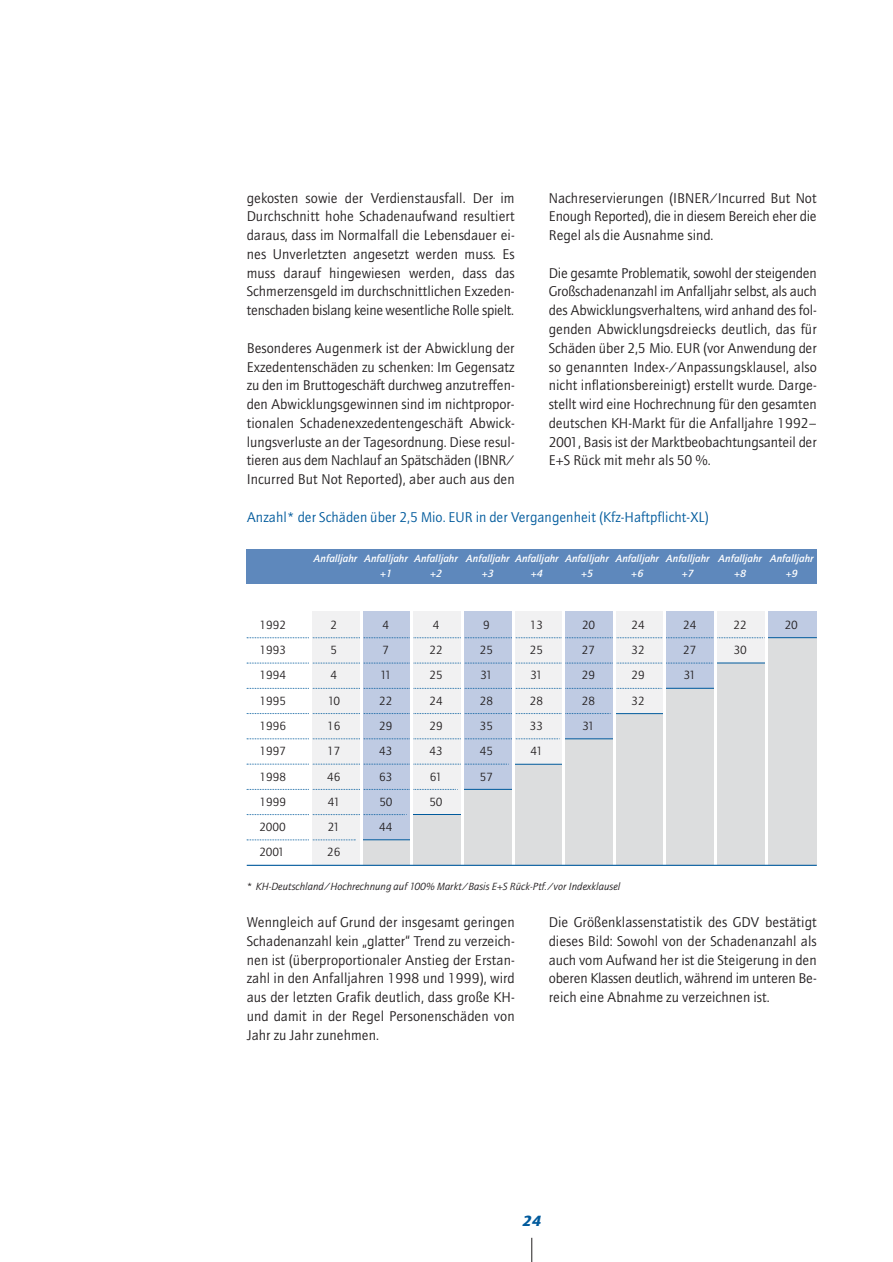
<style>
.page{position:relative;width:893px;height:1262px;background:#fff}
.page>*{position:absolute;margin:0;border:0;box-sizing:border-box;transform-origin:0 0}
.t1{font:italic 900 15px "AT Quay Sans";color:#005a9c}
.t2{font:14.25px/18.8px "AT Quay Sans";letter-spacing:-.005em;color:#231f20;text-align:justify}
.t3{font:14.25px "AT Quay Sans";color:#005a9c}
.t4{font:12px "AT Quay Sans";color:#231f20}
.t5{font:italic 500 10.5px/15px "AT Quay Sans";color:#fff}
.t6{font:italic 10.5px "AT Quay Sans";color:#231f20}
.s1{font-style:normal}
</style>
<div class="page">
<div style="left:310px;top:611px;width:506px;height:254px;background:#dcddde"></div>
<svg style="left:531px;top:1237px;width:1px;height:24px"></svg>
<div style="left:361px;top:611px;width:51px;height:229px;background:#bfcbe3"></div>
<div style="left:462px;top:611px;width:51px;height:178px;background:#bfcbe3"></div>
<div style="left:563px;top:611px;width:51px;height:127px;background:#bfcbe3"></div>
<div style="left:665px;top:611px;width:50px;height:77px;background:#bfcbe3"></div>
<div style="left:766px;top:611px;width:50px;height:27px;background:#bfcbe3"></div>
<div style="left:310px;top:611px;width:51px;height:254px;background:#f1f1f2"></div>
<div style="left:412px;top:611px;width:50px;height:203px;background:#f1f1f2"></div>
<div style="left:513px;top:611px;width:50px;height:153px;background:#f1f1f2"></div>
<div style="left:614px;top:611px;width:51px;height:102px;background:#f1f1f2"></div>
<div style="left:715px;top:611px;width:51px;height:52px;background:#f1f1f2"></div>
<svg style="left:247px;top:637px;width:518px;height:1px"></svg>
<svg style="left:247px;top:662px;width:466px;height:1px"></svg>
<svg style="left:247px;top:688px;width:415px;height:1px"></svg>
<svg style="left:247px;top:713px;width:364px;height:1px"></svg>
<svg style="left:247px;top:738px;width:313px;height:1px"></svg>
<svg style="left:247px;top:763px;width:262px;height:1px"></svg>
<svg style="left:247px;top:789px;width:211px;height:1px"></svg>
<svg style="left:247px;top:814px;width:160px;height:1px"></svg>
<svg style="left:247px;top:839px;width:109px;height:1px"></svg>
<hr style="left:361px;top:839px;width:51px;height:1px;background:#005a9c">
<hr style="left:411px;top:814px;width:52px;height:1px;background:#005a9c">
<hr style="left:462px;top:789px;width:51px;height:1px;background:#005a9c">
<hr style="left:512px;top:764px;width:52px;height:1px;background:#005a9c">
<hr style="left:563px;top:738px;width:51px;height:1px;background:#005a9c">
<hr style="left:614px;top:713px;width:51px;height:1px;background:#005a9c">
<hr style="left:664px;top:688px;width:51px;height:1px;background:#005a9c">
<hr style="left:715px;top:662px;width:51px;height:1px;background:#005a9c">
<hr style="left:766px;top:637px;width:50px;height:1px;background:#005a9c">
<hr style="left:360px;top:594px;width:2px;height:281px;background:#fff">
<hr style="left:411px;top:594px;width:2px;height:281px;background:#fff">
<hr style="left:461px;top:594px;width:2px;height:281px;background:#fff">
<hr style="left:512px;top:594px;width:2px;height:281px;background:#fff">
<hr style="left:562px;top:594px;width:2px;height:281px;background:#fff">
<hr style="left:613px;top:594px;width:2px;height:281px;background:#fff">
<hr style="left:664px;top:594px;width:2px;height:281px;background:#fff">
<hr style="left:714px;top:594px;width:2px;height:281px;background:#fff">
<hr style="left:765px;top:594px;width:2px;height:281px;background:#fff">
<div style="left:247px;top:549px;width:569px;height:34px;background:#5e88bc"></div>
<hr style="left:309px;top:594px;width:2px;height:281px;background:#fff">
<hr style="left:247px;top:864px;width:569px;height:2px;background:#005a9c">
<p class="t2" style="left:247px;top:190px;width:269px">gekosten sowie der Verdienstausfall. Der im Durchschnitt hohe Schadenaufwand resultiert daraus, dass im Normalfall die Lebensdauer ei&shy;nes Unverletzten angesetzt werden muss. Es muss darauf hingewiesen werden, dass das Schmerzensgeld im durchschnittlichen Exzeden&shy;tenschaden bislang keine wesentliche Rolle spielt.</p>
<p class="t2" style="left:247px;top:340px;width:269px">Besonderes Augenmerk ist der Abwicklung der Exzedentenschäden zu schenken: Im Gegensatz zu den im Bruttogeschäft durchweg anzutreffen&shy;den Abwicklungsgewinnen sind im nichtpropor&shy;tionalen Schadenexzedentengeschäft Abwick&shy;lungsverluste an der Tagesordnung. Diese resul&shy;tieren aus dem Nachlauf an Spätschäden (IBNR/ Incurred But Not Reported), aber auch aus den</p>
<p class="t2" style="left:549px;top:190px;width:269px">Nachreservierungen (IBNER/Incurred But Not Enough Reported), die in diesem Bereich eher die Regel als die Ausnahme sind.</p>
<p class="t2" style="left:549px;top:265px;width:269px">Die gesamte Problematik, sowohl der steigenden Großschadenanzahl im Anfalljahr selbst, als auch des Abwicklungsverhaltens, wird anhand des fol&shy;genden Abwicklungsdreiecks deutlich, das für Schäden über 2,5 Mio. EUR (vor Anwendung der so genannten Index-/Anpassungsklausel, also nicht inflationsbereinigt) erstellt wurde. Darge&shy;stellt wird eine Hochrechnung für den gesamten deutschen KH-Markt für die Anfalljahre 1992– 2001, Basis ist der Marktbeobachtungsanteil der E+S Rück mit mehr als 50 %.</p>
<p class="t3" style="left:247px;top:511px;width:464px">Anzahl* der Schäden über 2,5 Mio. EUR in der Vergangenheit (Kfz-Haftpflicht-XL)</p>
<p class="t5" style="left:380px;top:552px;width:435px;text-indent:-66px">Anfalljahr Anfalljahr Anfalljahr Anfalljahr Anfalljahr Anfalljahr Anfalljahr Anfalljahr Anfalljahr Anfalljahr +1</p>
<p class="t5" style="left:430px;top:567px;width:14px">+2</p>
<p class="t5" style="left:482px;top:567px;width:14px">+3</p>
<p class="t5" style="left:531px;top:567px;width:14px">+4</p>
<p class="t5" style="left:581px;top:567px;width:14px">+5</p>
<p class="t5" style="left:631px;top:567px;width:14px">+6</p>
<p class="t5" style="left:681px;top:567px;width:14px">+7</p>
<p class="t5" style="left:734px;top:567px;width:14px">+8</p>
<p class="t5" style="left:785px;top:567px;width:14px">+9</p>
<p class="t4" style="left:259px;top:620px;width:28px">1992</p>
<p class="t4" style="left:330px;top:620px;width:8px">2</p>
<p class="t4" style="left:382px;top:620px;width:8px">4</p>
<p class="t4" style="left:432px;top:620px;width:8px">4</p>
<p class="t4" style="left:483px;top:620px;width:8px">9</p>
<p class="t4" style="left:530px;top:620px;width:15px">13</p>
<p class="t4" style="left:582px;top:620px;width:14px">20</p>
<p class="t4" style="left:631px;top:620px;width:15px">24</p>
<p class="t4" style="left:683px;top:620px;width:15px">24</p>
<p class="t4" style="left:733px;top:620px;width:15px">22</p>
<p class="t4" style="left:784px;top:620px;width:14px">20</p>
<p class="t4" style="left:259px;top:645px;width:28px">1993</p>
<p class="t4" style="left:330px;top:645px;width:8px">5</p>
<p class="t4" style="left:382px;top:645px;width:8px">7</p>
<p class="t4" style="left:429px;top:645px;width:15px">22</p>
<p class="t4" style="left:480px;top:645px;width:15px">25</p>
<p class="t4" style="left:530px;top:645px;width:15px">25</p>
<p class="t4" style="left:582px;top:645px;width:15px">27</p>
<p class="t4" style="left:631px;top:645px;width:15px">32</p>
<p class="t4" style="left:683px;top:645px;width:15px">27</p>
<p class="t4" style="left:733px;top:645px;width:15px">30</p>
<p class="t4" style="left:259px;top:671px;width:28px">1994</p>
<p class="t4" style="left:330px;top:671px;width:8px">4</p>
<p class="t4" style="left:380px;top:671px;width:13px">11</p>
<p class="t4" style="left:429px;top:671px;width:15px">25</p>
<p class="t4" style="left:480px;top:671px;width:14px">31</p>
<p class="t4" style="left:530px;top:671px;width:14px">31</p>
<p class="t4" style="left:582px;top:671px;width:15px">29</p>
<p class="t4" style="left:631px;top:671px;width:15px">29</p>
<p class="t4" style="left:684px;top:671px;width:14px">31</p>
<p class="t4" style="left:259px;top:696px;width:28px">1995</p>
<p class="t4" style="left:328px;top:696px;width:14px">10</p>
<p class="t4" style="left:379px;top:696px;width:15px">22</p>
<p class="t4" style="left:429px;top:696px;width:15px">24</p>
<p class="t4" style="left:480px;top:696px;width:15px">28</p>
<p class="t4" style="left:530px;top:696px;width:15px">28</p>
<p class="t4" style="left:582px;top:696px;width:15px">28</p>
<p class="t4" style="left:631px;top:696px;width:15px">32</p>
<p class="t4" style="left:259px;top:721px;width:28px">1996</p>
<p class="t4" style="left:327px;top:721px;width:15px">16</p>
<p class="t4" style="left:379px;top:721px;width:15px">29</p>
<p class="t4" style="left:429px;top:721px;width:15px">29</p>
<p class="t4" style="left:480px;top:721px;width:15px">35</p>
<p class="t4" style="left:530px;top:721px;width:15px">33</p>
<p class="t4" style="left:582px;top:721px;width:14px">31</p>
<p class="t4" style="left:259px;top:746px;width:28px">1997</p>
<p class="t4" style="left:327px;top:746px;width:15px">17</p>
<p class="t4" style="left:379px;top:746px;width:15px">43</p>
<p class="t4" style="left:429px;top:746px;width:15px">43</p>
<p class="t4" style="left:480px;top:746px;width:15px">45</p>
<p class="t4" style="left:530px;top:746px;width:14px">41</p>
<p class="t4" style="left:259px;top:772px;width:28px">1998</p>
<p class="t4" style="left:327px;top:772px;width:15px">46</p>
<p class="t4" style="left:379px;top:772px;width:15px">63</p>
<p class="t4" style="left:430px;top:772px;width:14px">61</p>
<p class="t4" style="left:480px;top:772px;width:15px">57</p>
<p class="t4" style="left:259px;top:797px;width:28px">1999</p>
<p class="t4" style="left:328px;top:797px;width:14px">41</p>
<p class="t4" style="left:379px;top:797px;width:15px">50</p>
<p class="t4" style="left:429px;top:797px;width:15px">50</p>
<p class="t4" style="left:259px;top:822px;width:28px">2000</p>
<p class="t4" style="left:328px;top:822px;width:14px">21</p>
<p class="t4" style="left:379px;top:822px;width:15px">44</p>
<p class="t4" style="left:259px;top:847px;width:27px">2001</p>
<p class="t4" style="left:327px;top:847px;width:15px">26</p>
<p class="t6" style="left:247px;top:882px;width:375px"><span class="s1">*</span> KH-Deutschland/Hochrechnung auf 100% Markt/Basis E+S Rück-Ptf./vor Indexklausel</p>
<p class="t2" style="left:247px;top:914px;width:269px">Wenngleich auf Grund der insgesamt geringen Schadenanzahl kein „glatter“ Trend zu verzeich&shy;nen ist (überproportionaler Anstieg der Erstan&shy;zahl in den Anfalljahren 1998 und 1999), wird aus der letzten Grafik deutlich, dass große KH&shy;und damit in der Regel Personenschäden von Jahr zu Jahr zunehmen.</p>
<p class="t2" style="left:549px;top:914px;width:269px">Die Größenklassenstatistik des GDV bestätigt dieses Bild: Sowohl von der Schadenanzahl als auch vom Aufwand her ist die Steigerung in den oberen Klassen deutlich, während im unteren Be&shy;reich eine Abnahme zu verzeichnen ist.</p>
<p class="t1" style="left:522px;top:1215px;width:20px">24</p>
</div>
